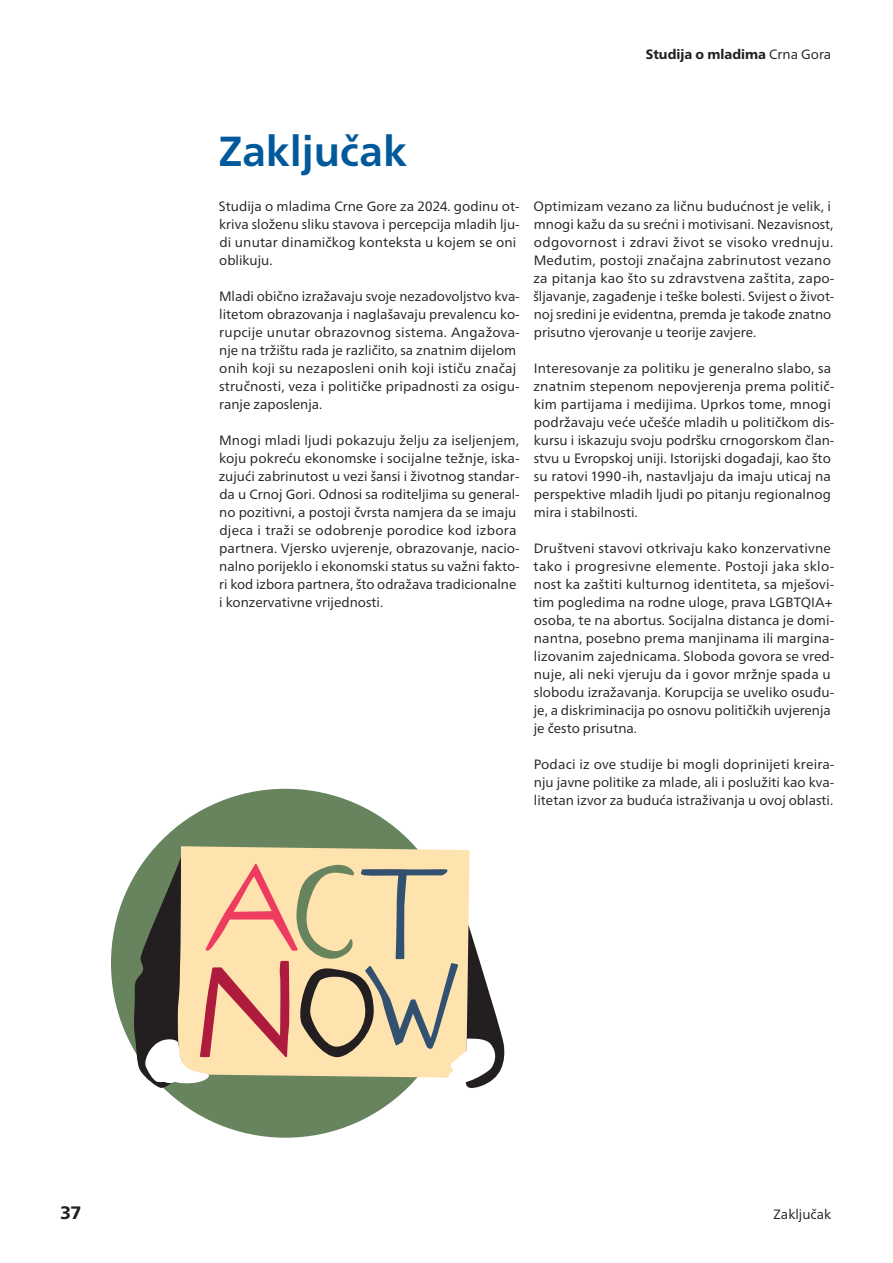
<style>
.page{position:relative;width:893px;height:1263px;background:#fff}
.page>*{position:absolute;margin:0;border:0;box-sizing:border-box;transform-origin:0 0}
.Kapitel_-_24_pt{font:700 42px "Neue Frutiger World";color:#00599b}
.t1{font:800 18px "Neue Frutiger World";color:#231f20}
.Text_-_9_pt{font:13.5px/18px "Neue Frutiger World";letter-spacing:.005em;color:#231f20}
.t2{font:800 13.5px "Neue Frutiger World";color:#231f20}
.Kolumnentitel_-_9_pt_Kapitel{font:13.5px "Neue Frutiger World";color:#231f20}
.s1{font-weight:400}
</style>
<div class="page">
<div style="left:111px;top:789px;width:349px;height:349px;background:#67845e;border-radius:50%"></div>
<svg style="left:181px;top:846px;width:288px;height:11px;fill:#fee3af"></svg>
<svg style="left:133px;top:857px;width:372px;height:236px"></svg>
<p class="t2" style="left:646px;top:47px;width:187px">Studija o mladima <span class="s1">Crna Gora</span></p>
<p class="Kapitel_-_24_pt" style="left:219px;top:114px;width:189px">Zaključak</p>
<p class="Text_-_9_pt" style="left:219px;top:198px;width:302px">Studija o mladima Crne Gore za 2024. godinu ot&shy;kriva složenu sliku stavova i percepcija mladih lju&shy;di unutar dinamičkog konteksta u kojem se oni oblikuju.</p>
<p class="Text_-_9_pt" style="left:219px;top:288px;width:302px">Mladi obično izražavaju svoje nezadovoljstvo kva&shy;litetom obrazovanja i naglašavaju prevalencu ko&shy;rupcije unutar obrazovnog sistema. Angažova&shy;nje na tržištu rada je različito, sa znatnim dijelom onih koji su nezaposleni onih koji ističu značaj stručnosti, veza i političke pripadnosti za osigu&shy;ranje zaposlenja.</p>
<p class="Text_-_9_pt" style="left:219px;top:432px;width:303px">Mnogi mladi ljudi pokazuju želju za iseljenjem, koju pokreću ekonomske i socijalne težnje, iska&shy;zujući zabrinutost u vezi šansi i životnog standar&shy;da u Crnoj Gori. Odnosi sa roditeljima su general&shy;no pozitivni, a postoji čvrsta namjera da se imaju djeca i traži se odobrenje porodice kod izbora partnera. Vjersko uvjerenje, obrazovanje, nacio&shy;nalno porijeklo i ekonomski status su važni fakto&shy;ri kod izbora partnera, što odražava tradicionalne i konzervativne vrijednosti.</p>
<p class="Text_-_9_pt" style="left:533px;top:198px;width:303px">Optimizam vezano za ličnu budućnost je velik, i mnogi kažu da su srećni i motivisani. Nezavisnost, odgovornost i zdravi život se visoko vrednuju.<br>Međutim, postoji značajna zabrinutost vezano za pitanja kao što su zdravstvena zaštita, zapo&shy;šljavanje, zagađenje i teške bolesti. Svijest o život&shy;noj sredini je evidentna, premda je takođe znatno prisutno vjerovanje u teorije zavjere.</p>
<p class="Text_-_9_pt" style="left:533px;top:360px;width:303px">Interesovanje za politiku je generalno slabo, sa znatnim stepenom nepovjerenja prema politič&shy;kim partijama i medijima. Uprkos tome, mnogi podržavaju veće učešće mladih u političkom dis&shy;kursu i iskazuju svoju podršku crnogorskom član&shy;stvu u Evropskoj uniji. Istorijski događaji, kao što su ratovi 1990-ih, nastavljaju da imaju uticaj na perspektive mladih ljudi po pitanju regionalnog mira i stabilnosti.</p>
<p class="Text_-_9_pt" style="left:534px;top:540px;width:302px">Društveni stavovi otkrivaju kako konzervativne tako i progresivne elemente. Postoji jaka sklo&shy;nost ka zaštiti kulturnog identiteta, sa mješovi&shy;tim pogledima na rodne uloge, prava LGBTQIA+ osoba, te na abortus. Socijalna distanca je domi&shy;nantna, posebno prema manjinama ili margina&shy;lizovanim zajednicama. Sloboda govora se vred&shy;nuje, ali neki vjeruju da i govor mržnje spada u slobodu izražavanja. Korupcija se uveliko osuđu&shy;je, a diskriminacija po osnovu političkih uvjerenja je često prisutna.</p>
<p class="Text_-_9_pt" style="left:534px;top:756px;width:302px;text-align:justify">Podaci iz ove studije bi mogli doprinijeti kreira&shy;nju javne politike za mlade, ali i poslužiti kao kva&shy;litetan izvor za buduća istraživanja u ovoj oblasti.</p>
<h2 class="t1" style="left:61px;top:1202px;width:22px">37</h2>
<p class="Kolumnentitel_-_9_pt_Kapitel" style="left:773px;top:1204px;width:59px">Zaključak</p>
</div>
